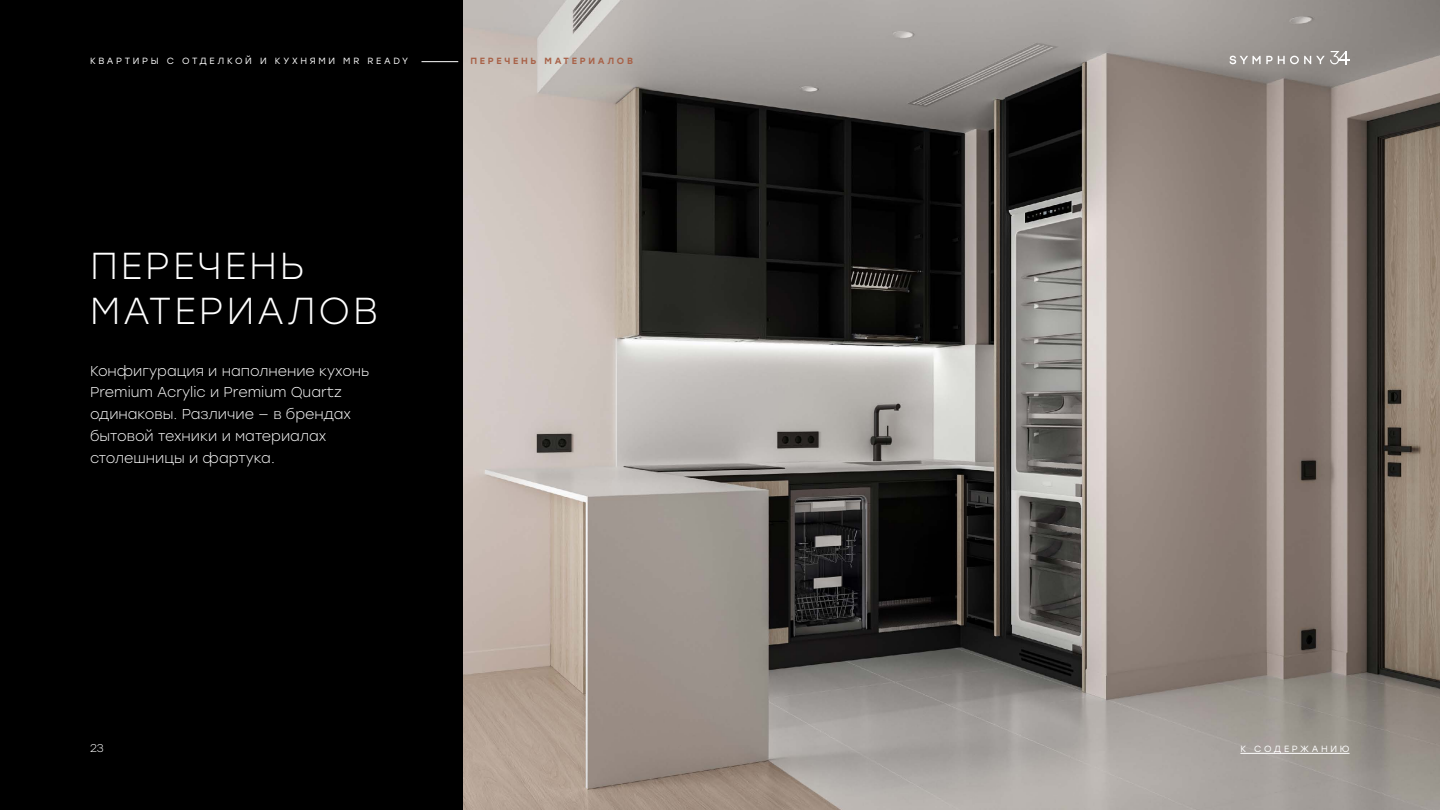
<style>
.page{position:relative;width:1440px;height:810px;background:#000}
.page>*{position:absolute;margin:0;border:0;box-sizing:border-box;transform-origin:0 0}
.t1{font:300 37.5px/45px "Stolzl";letter-spacing:.075em;color:#fff}
.t2{font:300 14.25px/21.8px "Stolzl";color:#fff}
.t3{font:300 11.25px "Stolzl";color:#fff}
.t4{font:9px "Stolzl";letter-spacing:.3em;color:#fff}
.t5{font:500 9px "Stolzl";letter-spacing:.3em;color:#a86147}
</style>
<div class="page">
<img style="left:464px;top:0;width:976px;height:810px">
<hr style="left:422px;top:61px;width:36px;height:1px;background:#fff">
<svg style="left:1230px;top:51px;width:120px;height:13px"></svg>
<hr style="left:1240px;top:753px;width:110px;height:1px;background:#fff">
<p class="t4" style="left:90px;top:55px;width:320px">КВАРТИРЫ С ОТДЕЛКОЙ И КУХНЯМИ MR READY</p>
<p class="t5" style="left:470px;top:55px;width:164px">ПЕРЕЧЕНЬ МАТЕРИАЛОВ</p>
<h1 class="t1" style="left:90px;top:242px;width:289px">ПЕРЕЧЕНЬ<br>МАТЕРИАЛОВ</h1>
<p class="t2" style="left:90px;top:359px;width:281px">Конфигурация и наполнение кухонь<br>Premium Acrylic и Premium Quartz одинаковы. Различие — в брендах бытовой техники и материалах столешницы и фартука.</p>
<p class="t3" style="left:90px;top:740px;width:15px">23</p>
<p class="t4" style="left:1240px;top:743px;width:111px">К СОДЕРЖАНИЮ</p>
</div>
